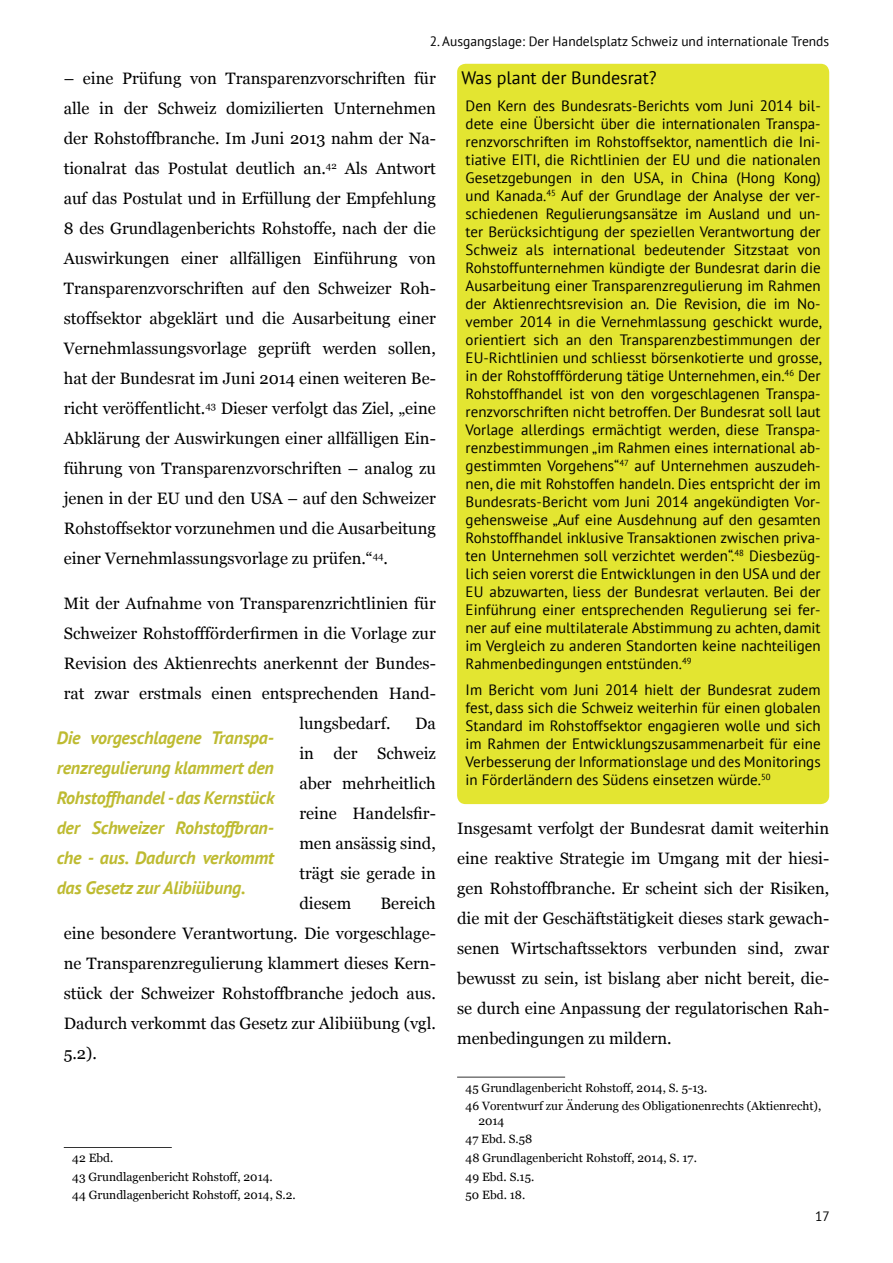
<style>
.page{position:relative;width:893px;height:1263px;background:#fff}
.page>*{position:absolute;margin:0;border:0;box-sizing:border-box;transform-origin:0 0}
.t1{font:italic 700 18px/30px "PT Sans";letter-spacing:-.01em;color:#bebb31;text-align:justify}
.t2{font:18px "PT Sans";color:#000}
.t3{font:16.5px/30px "Georgia";color:#000;text-align:justify}
.t4{font:15px/18px "PT Sans";color:#000;text-align:justify}
.t5{font:13.5px "PT Sans";color:#000}
.t6{font:12px/18.6px "Georgia";color:#000}
</style>
<div class="page">
<div style="left:457px;top:64px;width:372px;height:740px;background:#e3e531;border-radius:9px"></div>
<hr style="left:64px;top:1147px;width:108px;height:1px;background:#333">
<hr style="left:457px;top:1077px;width:108px;height:1px;background:#333">
<p class="t5" style="left:430px;top:33px;width:401px">2. Ausgangslage: Der Handelsplatz Schweiz und internationale Trends</p>
<p class="t3" style="left:64px;top:63px;width:374px">– eine Prüfung von Transparenzvorschriften für alle in der Schweiz domizilierten Unternehmen der Rohstoffbranche. Im Juni 2013 nahm der Na&shy;tionalrat das Postulat deutlich an.<sup>42</sup> Als Antwort auf das Postulat und in Erfüllung der Empfehlung 8 des Grundlagenberichts Rohstoffe, nach der die Auswirkungen einer allfälligen Einführung von Transparenzvorschriften auf den Schweizer Roh&shy;stoffsektor abgeklärt und die Ausarbeitung einer Vernehmlassungsvorlage geprüft werden sollen, hat der Bundesrat im Juni 2014 einen weiteren Be&shy;richt veröffentlicht.<sup>43</sup> Dieser verfolgt das Ziel, „eine Abklärung der Auswirkungen einer allfälligen Ein&shy;führung von Transparenzvorschriften – analog zu jenen in der EU und den USA – auf den Schweizer Rohstoffsektor vorzunehmen und die Ausarbeitung einer Vernehmlassungsvorlage zu prüfen.“<sup>44</sup>.</p>
<p class="t3" style="left:64px;top:588px;width:374px">Mit der Aufnahme von Transparenzrichtlinien für</p>
<p class="t3" style="left:64px;top:618px;width:374px">Schweizer Rohstoffförderfirmen in die Vorlage zur</p>
<p class="t3" style="left:64px;top:648px;width:374px">Revision des Aktienrechts anerkennt der Bundes-</p>
<p class="t3" style="left:64px;top:678px;width:374px">rat zwar erstmals einen entsprechenden Hand-</p>
<p class="t3" style="left:299px;top:708px;width:93px">lungsbedarf.</p>
<p class="t3" style="left:299px;top:708px;width:138px;text-indent:116px">Da in der Schweiz aber mehrheitlich reine Handelsfir&shy;men ansässig sind, trägt sie gerade in diesem</p>
<p class="t1" style="left:57px;top:722px;width:219px">Die vorgeschlagene Transpa&shy;renzregulierung klammert den Rohstoffhandel - das Kernstück der Schweizer Rohstoffbran&shy;che - aus. Dadurch verkommt das Gesetz zur Alibiübung.</p>
<p class="t3" style="left:64px;top:888px;width:374px;text-indent:317px">Bereich eine besondere Verantwortung. Die vorgeschlage&shy;ne Transparenzregulierung klammert dieses Kern&shy;stück der Schweizer Rohstoffbranche jedoch aus.<br>Dadurch verkommt das Gesetz zur Alibiübung (vgl.<br>5.2).</p>
<p class="t6" style="left:72px;top:1148px;width:225px">42 Ebd.<br>43 Grundlagenbericht Rohstoff, 2014.<br>44 Grundlagenbericht Rohstoff, 2014, S.2.</p>
<p class="t2" style="left:461px;top:66px;width:197px">Was plant der Bundesrat?</p>
<p class="t4" style="left:466px;top:96px;width:358px">Den Kern des Bundesrats-Berichts vom Juni 2014 bil&shy;dete eine Übersicht über die internationalen Transpa&shy;renzvorschriften im Rohstoffsektor, namentlich die Ini&shy;tiative EITI, die Richtlinien der EU und die nationalen Gesetzgebungen in den USA, in China (Hong Kong) und Kanada.<sup>45</sup> Auf der Grundlage der Analyse der ver&shy;schiedenen Regulierungsansätze im Ausland und un&shy;ter Berücksichtigung der speziellen Verantwortung der Schweiz als international bedeutender Sitzstaat von Rohstoffunternehmen kündigte der Bundesrat darin die Ausarbeitung einer Transparenzregulierung im Rahmen der Aktienrechtsrevision an. Die Revision, die im No&shy;vember 2014 in die Vernehmlassung geschickt wurde, orientiert sich an den Transparenzbestimmungen der EU-Richtlinien und schliesst börsenkotierte und grosse, in der Rohstoffförderung tätige Unternehmen, ein.<sup>46</sup> Der Rohstoffhandel ist von den vorgeschlagenen Transpa&shy;renzvorschriften nicht betroffen. Der Bundesrat soll laut Vorlage allerdings ermächtigt werden, diese Transpa&shy;renzbestimmungen „im Rahmen eines international ab&shy;gestimmten Vorgehens“<sup>47</sup> auf Unternehmen auszudeh&shy;nen, die mit Rohstoffen handeln. Dies entspricht der im Bundesrats-Bericht vom Juni 2014 angekündigten Vor&shy;gehensweise „Auf eine Ausdehnung auf den gesamten Rohstoffhandel inklusive Transaktionen zwischen priva&shy;ten Unternehmen soll verzichtet werden“.<sup>48</sup> Diesbezüg&shy;lich seien vorerst die Entwicklungen in den USA und der EU abzuwarten, liess der Bundesrat verlauten. Bei der Einführung einer entsprechenden Regulierung sei fer&shy;ner auf eine multilaterale Abstimmung zu achten, damit im Vergleich zu anderen Standorten keine nachteiligen Rahmenbedingungen entstünden.<sup>49</sup></p>
<p class="t4" style="left:466px;top:680px;width:357px">Im Bericht vom Juni 2014 hielt der Bundesrat zudem fest, dass sich die Schweiz weiterhin für einen globalen Standard im Rohstoffsektor engagieren wolle und sich im Rahmen der Entwicklungszusammenarbeit für eine Verbesserung der Informationslage und des Monitorings in Förderländern des Südens einsetzen würde.<sup>50</sup></p>
<p class="t3" style="left:457px;top:813px;width:374px">Insgesamt verfolgt der Bundesrat damit weiterhin eine reaktive Strategie im Umgang mit der hiesi&shy;gen Rohstoffbranche. Er scheint sich der Risiken, die mit der Geschäftstätigkeit dieses stark gewach&shy;senen Wirtschaftssektors verbunden sind, zwar bewusst zu sein, ist bislang aber nicht bereit, die&shy;se durch eine Anpassung der regulatorischen Rah&shy;menbedingungen zu mildern.</p>
<p class="t6" style="left:466px;top:1077px;width:357px">45 Grundlagenbericht Rohstoff, 2014, S. 5-13.<br>46 Vorentwurf zur Änderung des Obligationenrechts (Aktienrecht),</p>
<p class="t6" style="left:466px;top:1111px;width:233px;text-indent:13px">2014<br>47 Ebd. S.58<br>48 Grundlagenbericht Rohstoff, 2014, S. 17.<br>49 Ebd. S.15.<br>50 Ebd. 18.</p>
<p class="t5" style="left:815px;top:1208px;width:16px">17</p>
</div>
